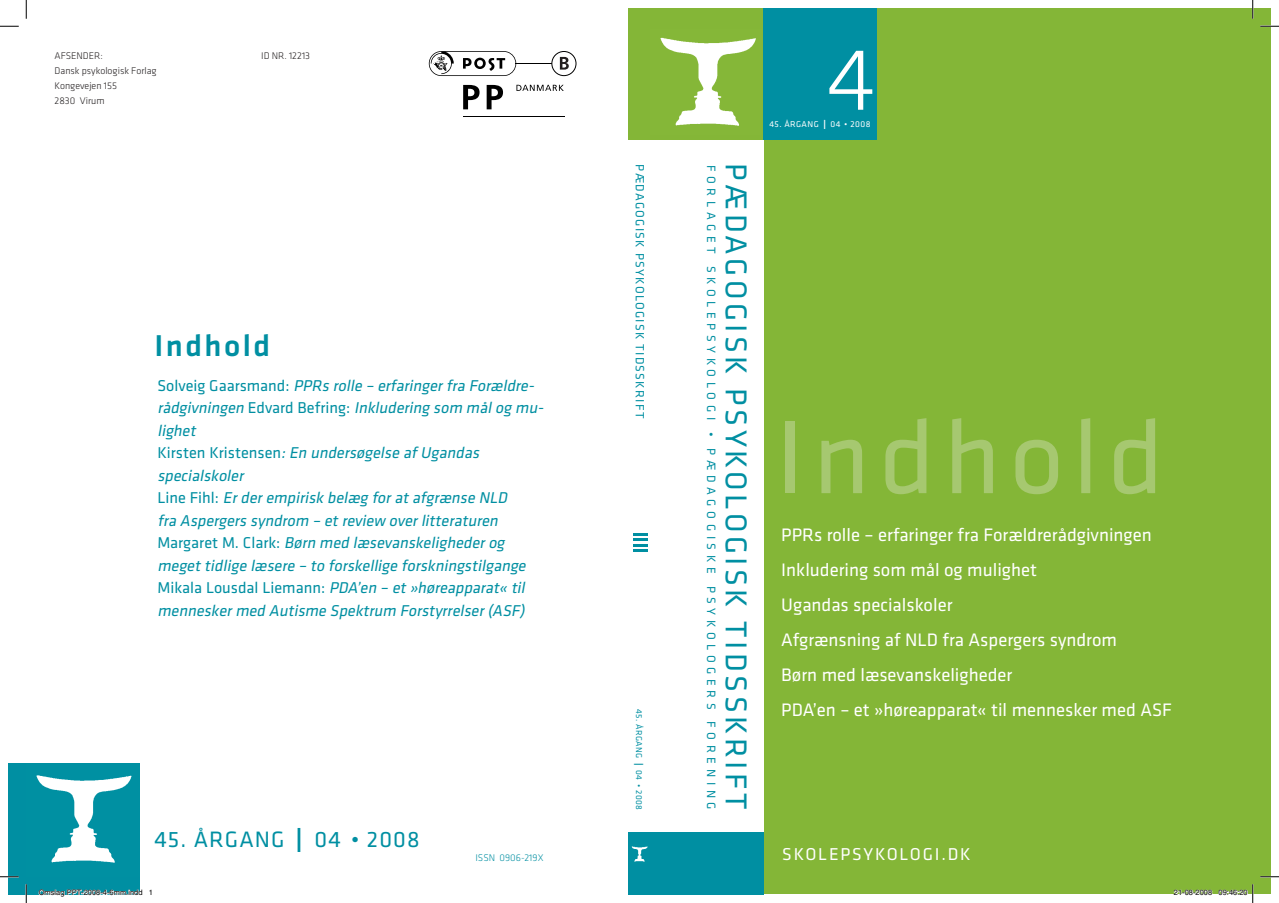
<style>
.page{position:relative;width:1279px;height:903px;background:#fff}
.page>*{position:absolute;margin:0;border:0;box-sizing:border-box;transform-origin:0 0}
.t1{font:107.5px "Klavika";color:#a6c870}
.t2{font:300 91.25px "Klavika";color:#fff}
.t3{font:31.25px "Klavika";letter-spacing:.11em;color:#008fa2}
.t4{font:500 31.25px "Klavika";letter-spacing:.08em;color:#008fa2}
.t5{font:23.12px "Klavika";letter-spacing:.05em;color:#008fa2}
.Indhold{font:18.75px "Klavika";color:#fff}
.t6{font:17.75px "Klavika";letter-spacing:.1em;color:#fff}
.Indhold-2{font:italic 16.25px/22.5px "Klavika";color:#008fa2}
.t7{font:12.5px "Klavika";letter-spacing:.365em;color:#008fa2}
.t8{font:12.5px "Klavika";letter-spacing:.1em;color:#008fa2}
.t9{font:300 10px "Klavika";color:#231f20}
.t10{font:300 10px "Klavika";color:#008fa2}
.t11{font:8.75px "Klavika";letter-spacing:.05em;color:#fff}
.t12{font:8.75px "Klavika";letter-spacing:.05em;color:#008fa2}
.t13{font:7.5px "Helvetica";color:#000}
.s1{font-style:normal}
.s2{font-weight:300;font-size:17.5px}
.s3{font-weight:300}
.s4{font-weight:300;font-size:46.25px}
</style>
<div class="page">
<div style="left:629px;top:9px;width:150px;height:131px;background:#84b637"></div>
<div style="left:763px;top:9px;width:507px;height:885px;background:#84b637"></div>
<div style="left:9px;top:763px;width:131px;height:131px;background:#008fa2"></div>
<img style="left:660px;top:37px;width:96px;height:89px">
<div style="left:650px;top:832px;width:113px;height:62px;background:#008fa2"></div>
<div style="left:763px;top:9px;width:114px;height:131px;background:#008fa2"></div>
<div style="left:629px;top:832px;width:21px;height:62px;background:#008fa2"></div>
<img style="left:631px;top:846px;width:17px;height:16px">
<img style="left:36px;top:775px;width:96px;height:88px">
<svg style="left:516px;top:85px;width:48px;height:6px"></svg>
<hr style="left:516px;top:63px;width:48px;height:1px;background:#000">
<hr style="left:463px;top:116px;width:101px;height:1px;background:#000">
<svg style="left:463px;top:85px;width:16px;height:24px"></svg>
<svg style="left:486px;top:85px;width:17px;height:24px"></svg>
<svg style="left:429px;top:51px;width:87px;height:25px"></svg>
<svg style="left:552px;top:51px;width:24px;height:25px"></svg>
<div style="left:551px;top:51px;width:25px;height:25px;border:1px solid #000;border-radius:50%"></div>
<svg style="left:560px;top:57px;width:9px;height:13px"></svg>
<hr style="left:633px;top:533px;width:14px;height:3px;background:#008fa2">
<hr style="left:633px;top:538px;width:14px;height:3px;background:#008fa2">
<svg style="left:633px;top:544px;width:14px;height:2px"></svg>
<hr style="left:633px;top:549px;width:14px;height:3px;background:#008fa2">
<svg style="left:0;top:25px;width:19px;height:2px"></svg>
<svg style="left:1260px;top:25px;width:18px;height:2px"></svg>
<svg style="left:0;top:876px;width:19px;height:1px"></svg>
<svg style="left:1260px;top:876px;width:18px;height:1px"></svg>
<svg style="left:25px;top:0;width:2px;height:19px"></svg>
<svg style="left:25px;top:884px;width:2px;height:19px"></svg>
<svg style="left:1251px;top:0;width:2px;height:19px"></svg>
<svg style="left:39px;top:889px;width:101px;height:6px"></svg>
<svg style="left:1173px;top:890px;width:39px;height:4px"></svg>
<svg style="left:1218px;top:884px;width:35px;height:19px"></svg>
<p class="t9" style="left:55px;top:50px;width:50px">Afsender:</p>
<p class="t9" style="left:261px;top:50px;width:50px">ID nr. 12213</p>
<p class="t9" style="left:55px;top:65px;width:104px">Dansk psykologisk Forlag</p>
<p class="t9" style="left:55px;top:80px;width:64px">Kongevejen 155</p>
<p class="t9" style="left:55px;top:95px;width:51px">2830 Virum</p>
<p class="t4" style="left:154px;top:328px;width:117px">Indhold</p>
<p class="Indhold-2" style="left:157px;top:374px;width:391px"><span class="s1">S o l ve i g G a a rs m a n d :</span> PPRs rolle – erfaringerfra Forældre&shy;rådgivningen <span class="s1">E d va rd B e f r i n g :</span> Inkludering som målog mu&shy;lighet</p>
<p class="Indhold-2" style="left:157px;top:442px;width:326px"><span class="s1">K i rste n K ri ste n s e n</span> :En undersøgelse afUgandas</p>
<p class="Indhold-2" style="left:157px;top:464px;width:91px">specialskoler</p>
<p class="Indhold-2" style="left:157px;top:487px;width:342px"><span class="s1">L i n e F i h l :</span> Erderempirisk belæg forat afgrænse NLD</p>
<p class="Indhold-2" style="left:157px;top:509px;width:345px">fra Aspergers syndrom – et review overlitteraturen</p>
<p class="Indhold-2" style="left:157px;top:532px;width:352px"><span class="s1">M a rg a re t M . C l a r k :</span> Børn med læsevanskelighederog</p>
<p class="Indhold-2" style="left:157px;top:554px;width:373px">meget tidlige læsere – to forskellige forskningstilgange</p>
<p class="Indhold-2" style="left:157px;top:577px;width:372px"><span class="s1">Mikala Lousdal Liemann:</span> PDA’en – et »høreapparat« til menneskermed Autisme Spektrum Forstyrrelser(ASF)</p>
<p class="t8" style="left:646px;top:164px;width:255px;rotate:90deg">Pædagogisk Psykologisk tidsskrift</p>
<p class="t12" style="left:644px;top:709px;width:102px;rotate:90deg">45. årgang <span class="s2">ı</span> 04 <span class="s3">•</span> 2008</p>
<p class="t7" style="left:718px;top:165px;width:546px;rotate:90deg">Forlaget skolepsykologi • pædagogiske psykologers</p>
<p class="t3" style="left:753px;top:163px;width:648px;rotate:90deg">Pædagogisk Psykologisk tidsskrift</p>
<p class="t7" style="left:718px;top:721px;width:90px;rotate:90deg">f orening</p>
<p class="t2" style="left:826px;top:30px;width:51px">4</p>
<p class="t11" style="left:769px;top:120px;width:102px">45. årgan g <span class="s2">ı</span> 04 <span class="s3">•</span> 2008</p>
<p class="t1" style="left:775px;top:399px;width:389px">I ndhold</p>
<p class="Indhold" style="left:781px;top:524px;width:372px">PPRs rolle – erfaringer fra Forældrerådgivningen</p>
<p class="Indhold" style="left:781px;top:559px;width:257px">I nkludering som mål og mulighet</p>
<p class="Indhold" style="left:781px;top:594px;width:173px">Ugandas specialskoler</p>
<p class="Indhold" style="left:781px;top:629px;width:337px">Afgrænsning af NLD fra Aspergers syndrom</p>
<p class="Indhold" style="left:781px;top:664px;width:232px">Børn med læsevanskeligheder</p>
<p class="Indhold" style="left:781px;top:699px;width:371px">PDA’en – et »høreapparat« til mennesker med ASF</p>
<p class="t5" style="left:154px;top:827px;width:267px">45. årgang <span class="s4">ı</span> 04 <span class="s3">•</span> 2008</p>
<p class="t10" style="left:475px;top:852px;width:9px">ISSN</p>
<p class="t10" style="left:499px;top:852px;width:45px">0906-219X</p>
<p class="t6" style="left:782px;top:844px;width:190px">SkolepsykolOgi.dk</p>
<p class="t13" style="left:39px;top:888px;width:116px">Omslag PPT-2008-4-6mm.indd 1</p>
<p class="t13" style="left:1173px;top:888px;width:75px">21-08-2008 09:46:20</p>
</div>
